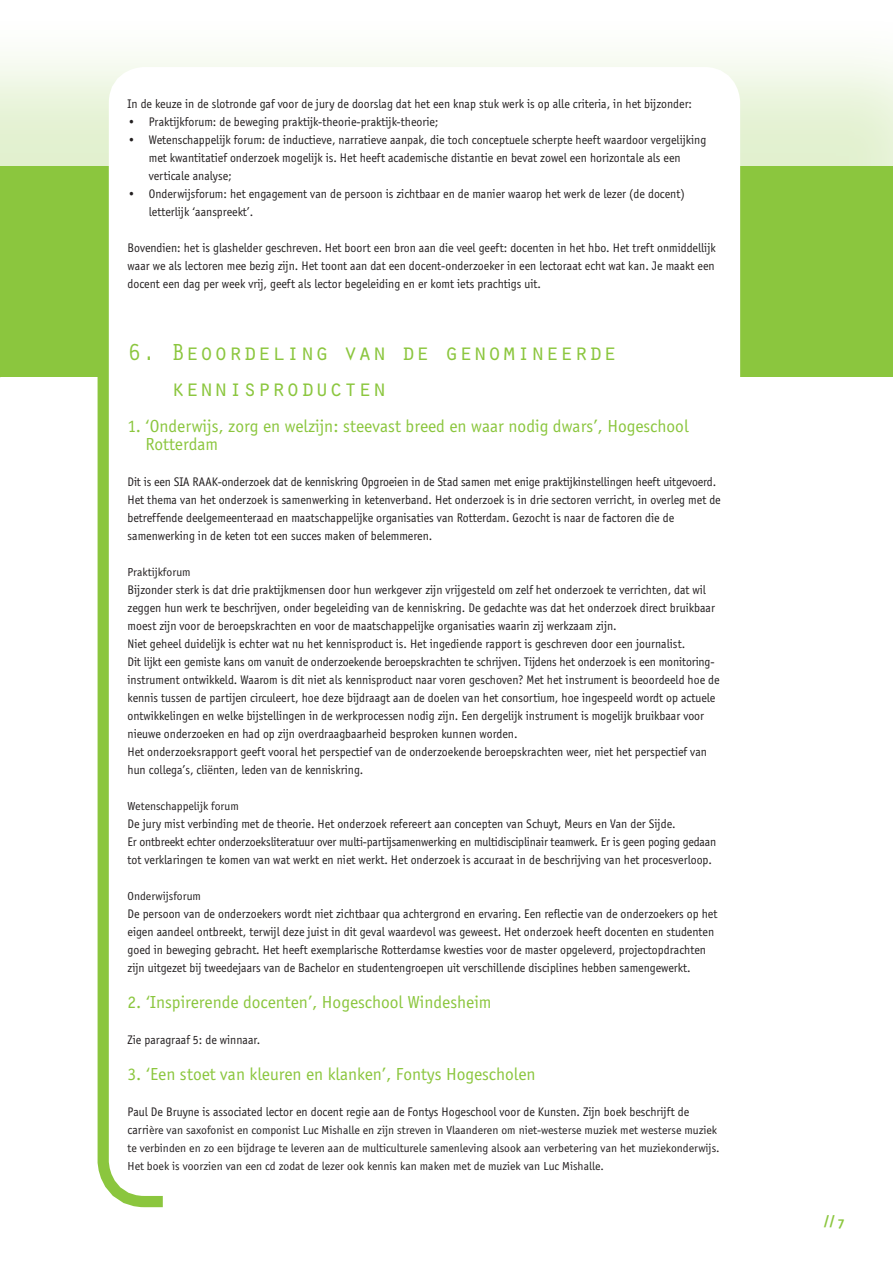
<style>
.page{position:relative;width:893px;height:1263px;background:#fff}
.page>*{position:absolute;margin:0;border:0;box-sizing:border-box;transform-origin:0 0}
.t1{font:24px/36px "Orator Std";color:#8bc63e}
.t2{font:18px/18px "Officina Sans";color:#8bc63e}
.t3{font:700 13.5px "Scala Sans";color:#8bc63e}
.t4{font:12.9px/18px "Officina Sans";color:#231f20;scale:.95 1}
.t5{font:12px/18px "Officina Sans";color:#231f20}
.s1{font-size:12.9px}
</style>
<div class="page">
<svg style="left:97px;top:377px;width:66px;height:831px;background:#9acd57"></svg>
<div style="left:0;top:6px;width:893px;height:353px;background:#8bc63e;opacity:.25"></div>
<div style="left:0;top:167px;width:893px;height:210px;background:#8bc63e"></div>
<div style="left:128px;top:86px;width:593px;height:1091px;background:#fff;border-radius:17px"></div>
<div style="left:109px;top:67px;width:631px;height:1129px;border:38px solid #fff;border-radius:17px"></div>
<p class="t4" style="left:128px;top:95px;width:596px">In de keuze in de slotronde gaf voor de jury de doorslag dat het een knap stuk werk is op alle criteria, in het bijzonder:</p>
<p class="t4" style="left:128px;top:113px;width:329px">• Praktijkforum: de beweging praktijk-theorie-praktijk-theorie;</p>
<p class="t4" style="left:149px;top:131px;width:588px;text-indent:-21px">• Wetenschappelijk forum: de inductieve, narratieve aanpak, die toch conceptuele scherpte heeft waardoor vergelijking met kwantitatief onderzoek mogelijk is. Het heeft academische distantie en bevat zowel een horizontale als een verticale analyse;</p>
<p class="t4" style="left:149px;top:185px;width:566px;text-indent:-21px">• Onderwijsforum: het engagement van de persoon is zichtbaar en de manier waarop het werk de lezer (de docent) letterlijk ‘aanspreekt’.</p>
<p class="t4" style="left:128px;top:239px;width:621px;text-align:justify">Bovendien: het is glashelder geschreven. Het boort een bron aan die veel geeft: docenten in het hbo. Het treft onmiddellijk waar we als lectoren mee bezig zijn. Het toont aan dat een docent-onderzoeker in een lectoraat echt wat kan. Je maakt een docent een dag per week vrij, geeft als lector begeleiding en er komt iets prachtigs uit.</p>
<h1 class="t1" style="left:171px;top:333px;width:448px;text-indent:-43px">6. Beoordeling van de genomineerde kennisproducten</h1>
<h2 class="t2" style="left:146px;top:417px;width:544px;text-indent:-18px">1. ‘Onderwijs, zorg en welzijn: steevast breed en waar nodig dwars’, Hogeschool<br>Rotterdam</h2>
<p class="t4" style="left:128px;top:473px;width:626px">Dit is een SIA RAAK-onderzoek dat de kenniskring Opgroeien in de Stad samen met enige praktijkinstellingen heeft uitgevoerd.<br>Het thema van het onderzoek is samenwerking in ketenverband. Het onderzoek is in drie sectoren verricht, in overleg met de betreffende deelgemeenteraad en maatschappelijke organisaties van Rotterdam. Gezocht is naar de factoren die de samenwerking in de keten tot een succes maken of belemmeren.</p>
<p class="t5" style="left:128px;top:563px;width:65px">Praktijkforum</p>
<p class="t4" style="left:128px;top:581px;width:625px">Bijzonder sterk is dat drie praktijkmensen door hun werkgever zijn vrijgesteld om zelf het onderzoek te verrichten, dat wil zeggen hun werk te beschrijven, onder begeleiding van de kenniskring. De gedachte was dat het onderzoek direct bruikbaar moest zijn voor de beroepskrachten en voor de maatschappelijke organisaties waarin zij werkzaam zijn.<br>Niet geheel duidelijk is echter wat nu het kennisproduct is. Het ingediende rapport is geschreven door een journalist.<br>Dit lijkt een gemiste kans om vanuit de onderzoekende beroepskrachten te schrijven. Tijdens het onderzoek is een monitoring&shy;instrument ontwikkeld. Waarom is dit niet als kennisproduct naar voren geschoven? Met het instrument is beoordeeld hoe de kennis tussen de partijen circuleert, hoe deze bijdraagt aan de doelen van het consortium, hoe ingespeeld wordt op actuele ontwikkelingen en welke bijstellingen in de werkprocessen nodig zijn. Een dergelijk instrument is mogelijk bruikbaar voor nieuwe onderzoeken en had op zijn overdraagbaarheid besproken kunnen worden.<br>Het onderzoeksrapport geeft vooral het perspectief van de onderzoekende beroepskrachten weer, niet het perspectief van hun collega’s, cliënten, leden van de kenniskring.</p>
<p class="t5" style="left:128px;top:797px;width:113px">Wetenschappelijk forum</p>
<p class="t4" style="left:128px;top:815px;width:621px">De jury mist verbinding met de theorie. Het onderzoek refereert aan concepten van Schuyt, Meurs en Van der Sijde.<br>Er ontbreekt echter onderzoeksliteratuur over multi-partijsamenwerking en multidisciplinair teamwerk. Er is geen poging gedaan tot verklaringen te komen van wat werkt en niet werkt. Het onderzoek is accuraat in de beschrijving van het procesverloop.</p>
<p class="t5" style="left:128px;top:887px;width:75px">Onderwijsforum</p>
<p class="t4" style="left:128px;top:905px;width:622px">De persoon van de onderzoekers wordt niet zichtbaar qua achtergrond en ervaring. Een reflectie van de onderzoekers op het eigen aandeel ontbreekt, terwijl deze juist in dit geval waardevol was geweest. Het onderzoek heeft docenten en studenten goed in beweging gebracht. Het heeft exemplarische Rotterdamse kwesties voor de master opgeleverd, projectopdrachten zijn uitgezet bij tweedejaars van de Bachelor en studentengroepen uit verschillende disciplines hebben samengewerkt.</p>
<h2 class="t2" style="left:128px;top:993px;width:365px">2. ‘Inspirerende docenten’, Hogeschool Windesheim</h2>
<p class="t4" style="left:128px;top:1031px;width:141px">Zie paragraaf 5: de winnaar.</p>
<h2 class="t2" style="left:128px;top:1065px;width:410px">3. ‘Een stoet van kleuren en klanken’, Fontys Hogescholen</h2>
<p class="t4" style="left:128px;top:1103px;width:593px">Paul De Bruyne is associated lector en docent regie aan de Fontys Hogeschool voor de Kunsten. Zijn boek beschrijft de</p>
<p class="t5" style="left:128px;top:1121px;width:594px"><span class="s1">carri</span>ère van saxofonist en componist Luc Mishalle en zijn streven in Vlaanderen om niet-westerse muziek met westerse muziek te verbinden en zo een bijdrage te leveren aan de multiculturele samenleving alsook aan verbetering van het muziekonderwijs.<br>Het boek is voorzien van een cd zodat de lezer ook kennis kan maken met de muziek van Luc Mishalle.</p>
<p class="t3" style="left:824px;top:1212px;width:22px">// 7</p>
</div>
